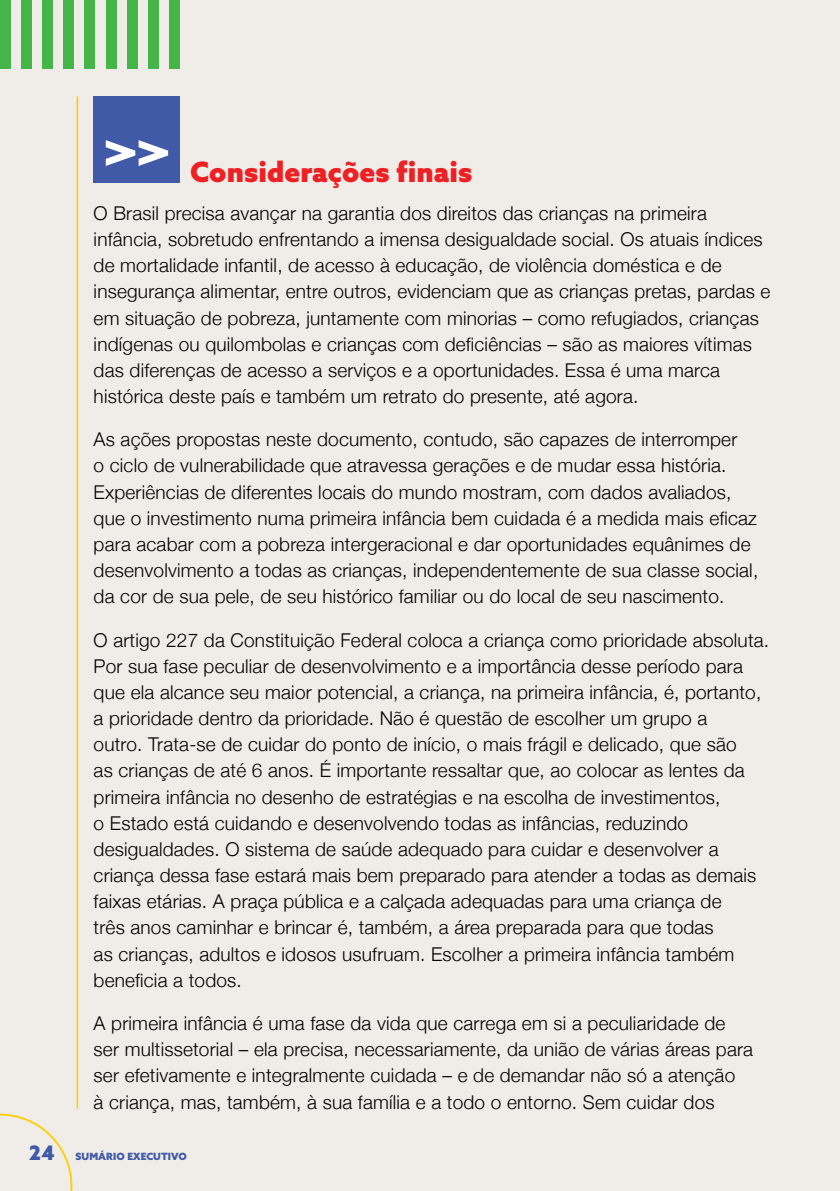
<style>
.page{position:relative;width:840px;height:1191px;background:#fff}
.page>*{position:absolute;margin:0;border:0;box-sizing:border-box;transform-origin:0 0}
.t1{font:900 50px "Azo Sans";color:#fff}
.t2{font:900 28px "Azo Sans";letter-spacing:.005em;color:#ed2024}
.t3{font:300 19px/26.2px "Helvetica Neue";letter-spacing:.01em;color:#000}
.t4{font:900 10px "Azo Sans";letter-spacing:.01em;color:#415aa8}
.s1{font-size:20px}
</style>
<div class="page">
<div style="left:0;top:0;width:839px;height:1191px;background:#f0ede8"></div>
<svg style="left:0;top:1113px;width:72px;height:78px"></svg>
<hr style="left:77px;top:96px;width:1px;height:1012px;background:#fecf07">
<div style="left:0;top:0;width:11px;height:69px;background:#44b649"></div>
<div style="left:21px;top:0;width:11px;height:69px;background:#44b649"></div>
<div style="left:42px;top:0;width:11px;height:69px;background:#44b649"></div>
<div style="left:63px;top:0;width:11px;height:69px;background:#44b649"></div>
<div style="left:85px;top:0;width:10px;height:69px;background:#44b649"></div>
<div style="left:106px;top:0;width:10px;height:69px;background:#44b649"></div>
<div style="left:127px;top:0;width:10px;height:69px;background:#44b649"></div>
<div style="left:148px;top:0;width:11px;height:69px;background:#44b649"></div>
<div style="left:169px;top:0;width:11px;height:69px;background:#44b649"></div>
<div style="left:94px;top:96px;width:86px;height:87px;background:#415aa8"></div>
<h1 class="t1" style="left:102px;top:120px;width:72px">&gt;&gt;</h1>
<h2 class="t2" style="left:190px;top:154px;width:283px">Considerações finais</h2>
<p class="t3" style="left:94px;top:199px;width:678px">O Brasil precisa avançar na garantia dos direitos das crianças na primeira infância, sobretudo enfrentando a imensa desigualdade social. Os atuais índices de mortalidade infantil, de acesso à educação, de violência doméstica e de insegurança alimentar, entre outros, evidenciam que as crianças pretas, pardas e em situação de pobreza, juntamente com minorias – como refugiados, crianças indígenas ou quilombolas e crianças com deficiências – são as maiores vítimas das diferenças de acesso a serviços e a oportunidades. Essa é uma marca histórica deste país e também um retrato do presente, até agora.</p>
<p class="t3" style="left:94px;top:425px;width:665px">As ações propostas neste documento, contudo, são capazes de interromper<br>o ciclo de vulnerabilidade que atravessa gerações e de mudar essa história.<br>Experiências de diferentes locais do mundo mostram, com dados avaliados, que o investimento numa primeira infância bem cuidada é a medida mais eficaz para acabar com a pobreza intergeracional e dar oportunidades equânimes de desenvolvimento a todas as crianças, independentemente de sua classe social, da cor de sua pele, de seu histórico familiar ou do local de seu nascimento.</p>
<p class="t3" style="left:94px;top:625px;width:676px">O artigo 227 da Constituição Federal coloca a criança como prioridade absoluta.<br>Por sua fase peculiar de desenvolvimento e a importância desse período para que ela alcance seu maior potencial, a criança, na primeira infância, é, portanto, a prioridade dentro da prioridade. Não é questão de escolher um grupo a<br>outro. Trata-se de cuidar do ponto de início, o mais frágil e delicado, que são<br>as crianças de até 6 anos. É importante ressaltar que, ao colocar as lentes da primeira infância no desenho de estratégias e na escolha de investimentos,<br>o Estado está cuidando e desenvolvendo todas as infâncias, reduzindo desigualdades. O sistema de saúde adequado para cuidar e desenvolver a criança dessa fase estará mais bem preparado para atender a todas as demais faixas etárias. A praça pública e a calçada adequadas para uma criança de<br>três anos caminhar e brincar é, também, a área preparada para que todas<br>as crianças, adultos e idosos usufruam. Escolher a primeira infância também beneficia a todos.</p>
<p class="t3" style="left:94px;top:1008px;width:660px">A primeira infância é uma fase da vida que carrega em si a peculiaridade de ser multissetorial – ela precisa, necessariamente, da união de várias áreas para ser efetivamente e integralmente cuidada – e de demandar não só a atenção<br>à criança, mas, também, à sua família e a todo o entorno. Sem cuidar dos</p>
<p class="t4" style="left:29px;top:1150px;width:159px"><span class="s1">24</span> SUMÁRIO EXECUTIVO</p>
</div>
